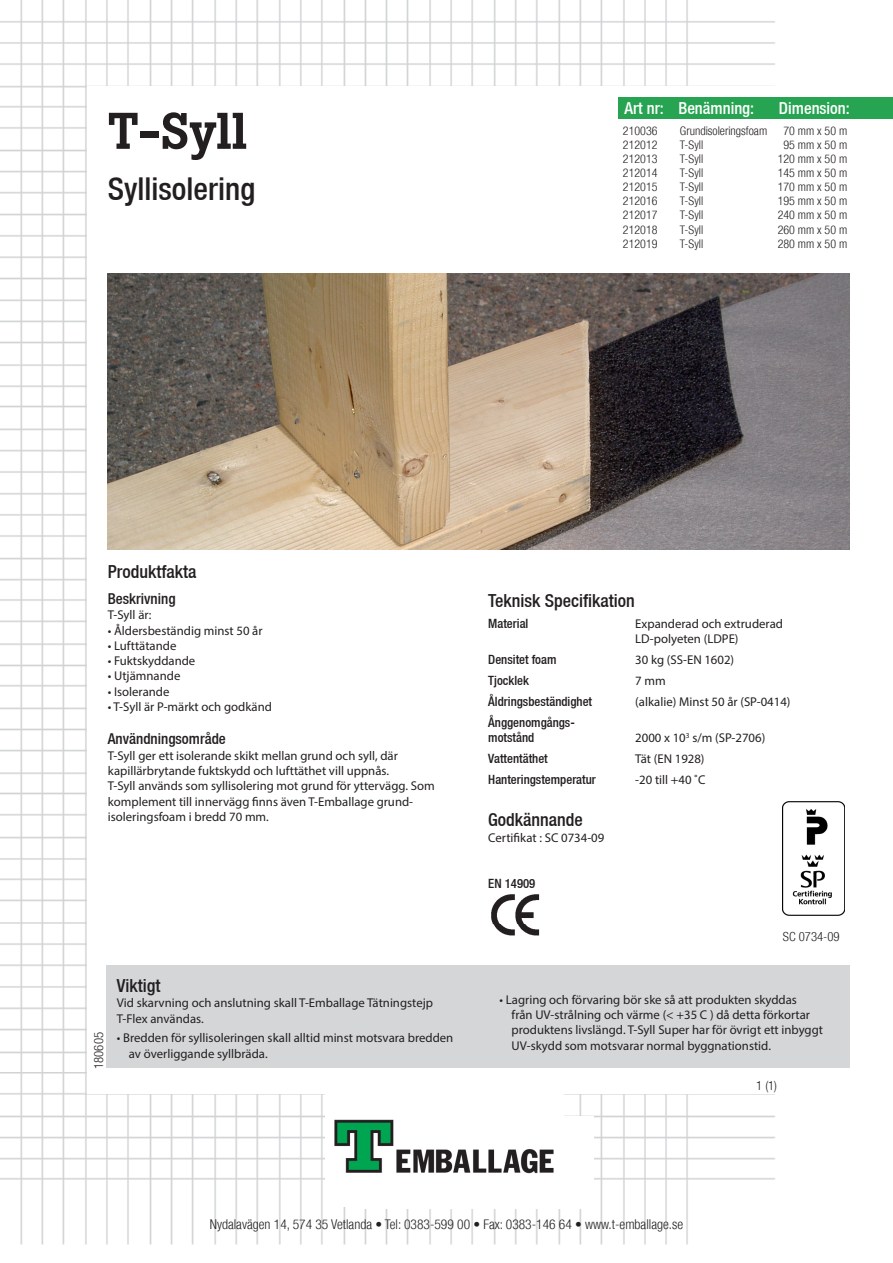
<style>
.page{position:relative;width:893px;height:1263px;background:#fff}
.page>*{position:absolute;margin:0;border:0;box-sizing:border-box;transform-origin:0 0}
.t1{font:500 51px "Boton";color:#231f20}
.t2{font:500 condensed 31.5px "Helvetica Neue LT";color:#231f20}
.t3{font:500 condensed 18px "Helvetica Neue LT";color:#231f20}
.t4{font:500 condensed 16.5px "Helvetica Neue LT";color:#fff}
.t5{font:500 condensed 15px "Helvetica Neue LT";color:#231f20}
.t6{font:300 condensed 13.5px "Helvetica Neue LT";color:#231f20}
.t7{font:12.75px/15.3px "Myriad Pro";color:#231f20}
.t8{font:500 condensed 12.75px "Helvetica Neue LT";color:#231f20}
.t9{font:300 condensed 12.75px "Helvetica Neue LT";color:#231f20}
.t10{font:300 condensed 12px "Helvetica Neue LT";color:#231f20}
</style>
<div class="page">
<img style="left:0;top:0;width:775px;height:1245px">
<div style="left:87px;top:86px;width:806px;height:1008px;background:#fff"></div>
<div style="left:619px;top:97px;width:274px;height:21px;background:#27a452"></div>
<img style="left:491px;top:894px;width:49px;height:42px">
<img style="left:783px;top:801px;width:61px;height:114px">
<img style="left:108px;top:273px;width:741px;height:277px">
<div style="left:106px;top:966px;width:743px;height:102px;background:#d5d6d8"></div>
<div style="left:361px;top:1116px;width:233px;height:93px;background:#fff"></div>
<img style="left:326px;top:1094px;width:237px;height:113px">
<p class="t1" style="left:108px;top:102px;width:141px">T-Syll</p>
<p class="t2" style="left:108px;top:170px;width:149px">Syllisolering</p>
<p class="t4" style="left:624px;top:99px;width:131px">Art nr: Benämning:</p>
<p class="t4" style="left:779px;top:99px;width:72px">Dimension:</p>
<p class="t10" style="left:623px;top:124px;width:36px">210036</p>
<p class="t10" style="left:680px;top:124px;width:89px">Grundisoleringsfoam</p>
<p class="t10" style="left:783px;top:124px;width:65px">70 mm x 50 m</p>
<p class="t10" style="left:623px;top:138px;width:36px">212012</p>
<p class="t10" style="left:680px;top:138px;width:25px">T-Syll</p>
<p class="t10" style="left:783px;top:138px;width:65px">95 mm x 50 m</p>
<p class="t10" style="left:623px;top:152px;width:36px">212013</p>
<p class="t10" style="left:680px;top:152px;width:25px">T-Syll</p>
<p class="t10" style="left:778px;top:152px;width:71px">120 mm x 50 m</p>
<p class="t10" style="left:623px;top:166px;width:36px">212014</p>
<p class="t10" style="left:680px;top:166px;width:25px">T-Syll</p>
<p class="t10" style="left:778px;top:166px;width:71px">145 mm x 50 m</p>
<p class="t10" style="left:623px;top:180px;width:36px">212015</p>
<p class="t10" style="left:680px;top:180px;width:25px">T-Syll</p>
<p class="t10" style="left:778px;top:180px;width:71px">170 mm x 50 m</p>
<p class="t10" style="left:623px;top:194px;width:36px">212016</p>
<p class="t10" style="left:680px;top:194px;width:25px">T-Syll</p>
<p class="t10" style="left:778px;top:194px;width:71px">195 mm x 50 m</p>
<p class="t10" style="left:623px;top:208px;width:36px">212017</p>
<p class="t10" style="left:680px;top:208px;width:25px">T-Syll</p>
<p class="t10" style="left:778px;top:208px;width:71px">240 mm x 50 m</p>
<p class="t10" style="left:623px;top:222px;width:36px">212018</p>
<p class="t10" style="left:680px;top:222px;width:25px">T-Syll</p>
<p class="t10" style="left:778px;top:222px;width:71px">260 mm x 50 m</p>
<p class="t10" style="left:623px;top:236px;width:36px">212019</p>
<p class="t10" style="left:680px;top:236px;width:25px">T-Syll</p>
<p class="t10" style="left:778px;top:236px;width:71px">280 mm x 50 m</p>
<p class="t3" style="left:108px;top:561px;width:90px">Produktfakta</p>
<p class="t5" style="left:108px;top:590px;width:69px">Beskrivning</p>
<p class="t7" style="left:108px;top:607px;width:45px">T-Syll är:</p>
<p class="t7" style="left:108px;top:622px;width:156px">• Åldersbeständig minst 50 år</p>
<p class="t7" style="left:108px;top:638px;width:70px">• Lufttätande</p>
<p class="t7" style="left:108px;top:653px;width:89px">• Fuktskyddande</p>
<p class="t7" style="left:108px;top:668px;width:74px">• Utjämnande</p>
<p class="t7" style="left:108px;top:684px;width:63px">• Isolerande</p>
<p class="t7" style="left:108px;top:699px;width:166px">• T-Syll är P-märkt och godkänd</p>
<p class="t5" style="left:108px;top:730px;width:120px">Användningsområde</p>
<p class="t7" style="left:108px;top:747px;width:292px">T-Syll ger ett isolerande skikt mellan grund och syll, där</p>
<p class="t7" style="left:108px;top:763px;width:283px">kapillärbrytande fuktskydd och lufttäthet vill uppnås.</p>
<p class="t7" style="left:108px;top:778px;width:328px">T-Syll används som syllisolering mot grund för yttervägg. Som komplement till innervägg finns även T-Emballage grund-</p>
<p class="t7" style="left:108px;top:809px;width:163px">isoleringsfoam i bredd 70 mm.</p>
<p class="t9" style="left:91px;top:1069px;width:38px;rotate:-90deg">180605</p>
<p class="t3" style="left:117px;top:975px;width:45px">Viktigt</p>
<p class="t7" style="left:117px;top:995px;width:318px">Vid skarvning och anslutning skall T-Emballage Tätningstejp</p>
<p class="t7" style="left:117px;top:1011px;width:88px">T-Flex användas.</p>
<p class="t7" style="left:117px;top:1030px;width:338px">• Bredden för syllisoleringen skall alltid minst motsvara bredden</p>
<p class="t7" style="left:129px;top:1045px;width:140px">av överliggande syllbräda.</p>
<p class="t3" style="left:488px;top:590px;width:148px">Teknisk Specifikation</p>
<p class="t8" style="left:488px;top:616px;width:42px">Material</p>
<p class="t7" style="left:635px;top:616px;width:149px">Expanderad och extruderad</p>
<p class="t7" style="left:635px;top:631px;width:105px">LD-polyeten (LDPE)</p>
<p class="t8" style="left:488px;top:652px;width:70px">Densitet foam</p>
<p class="t7" style="left:635px;top:652px;width:100px">30 kg (SS-EN 1602)</p>
<p class="t8" style="left:488px;top:673px;width:42px">Tjocklek</p>
<p class="t7" style="left:635px;top:673px;width:32px">7 mm</p>
<p class="t8" style="left:488px;top:694px;width:105px">Åldringsbeständighet</p>
<p class="t7" style="left:635px;top:694px;width:157px">(alkalie) Minst 50 år (SP-0414)</p>
<p class="t8" style="left:488px;top:715px;width:88px">Ånggenomgångs-</p>
<p class="t8" style="left:488px;top:730px;width:48px">motstånd</p>
<p class="t7" style="left:635px;top:730px;width:132px">2000 x 10<sup>3</sup> s/m (SP-2706)</p>
<p class="t8" style="left:488px;top:751px;width:61px">Vattentäthet</p>
<p class="t7" style="left:635px;top:751px;width:71px">Tät (EN 1928)</p>
<p class="t8" style="left:488px;top:772px;width:109px">Hanteringstemperatur</p>
<p class="t7" style="left:635px;top:772px;width:72px">-20 till +40 ˚C</p>
<p class="t3" style="left:488px;top:809px;width:96px">Godkännande</p>
<p class="t7" style="left:488px;top:829px;width:118px">Certifikat : SC 0734-09</p>
<p class="t8" style="left:488px;top:875px;width:49px">EN 14909</p>
<p class="t9" style="left:783px;top:929px;width:58px">SC 0734-09</p>
<p class="t7" style="left:500px;top:991px;width:299px">• Lagring och förvaring bör ske så att produkten skyddas</p>
<p class="t7" style="left:512px;top:1007px;width:300px">från UV-strålning och värme (&lt; +35 C ) då detta förkortar</p>
<p class="t7" style="left:512px;top:1022px;width:313px">produktens livslängd. T-Syll Super har för övrigt ett inbyggt</p>
<p class="t7" style="left:512px;top:1037px;width:261px">UV-skydd som motsvarar normal byggnationstid.</p>
<p class="t9" style="left:756px;top:1078px;width:22px">1 (1)</p>
<p class="t6" style="left:210px;top:1216px;width:475px">Nydalavägen 14, 574 35 Vetlanda • Tel: 0383-599 00 • Fax: 0383-146 64 • www.t-emballage.se</p>
</div>
